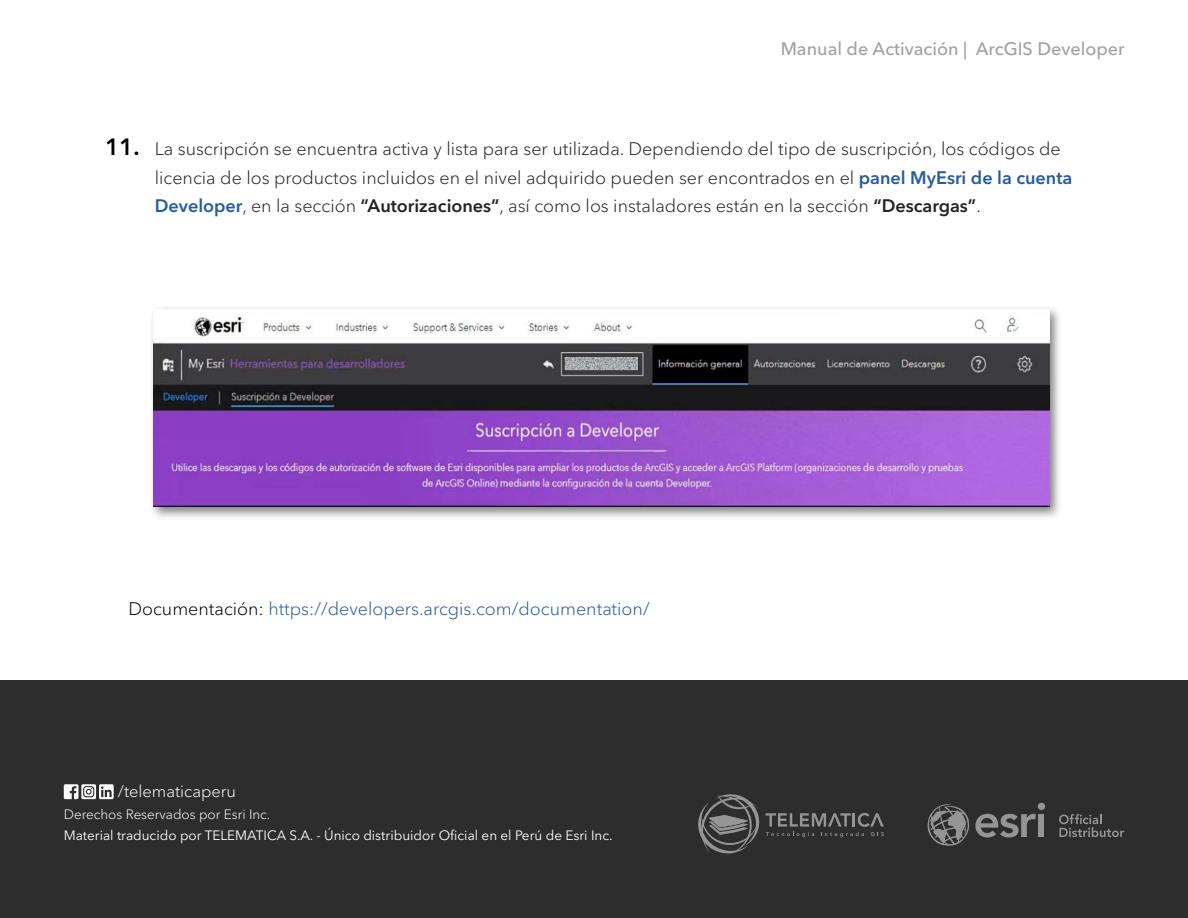
<style>
.page{position:relative;width:1188px;height:918px;background:#fff}
.page>*{position:absolute;margin:0;border:0;box-sizing:border-box;transform-origin:0 0}
.t1{font:600 23.4px "Avenir Next Cyr";color:#000}
.t2{font:300 18px/28.5px "Avenir Next Cyr";color:#232323}
.t3{font:300 18px "Avenir Next Cyr";color:#275b9b}
.t4{font:500 18px "Avenir Next Cyr";color:#a0a0a0}
.t5{font:300 16.5px "Avenir Next Cyr";color:#fff}
.t6{font:13.5px "Avenir Next Cyr";color:#fff}
.t7{font:300 13.5px "Avenir Next Cyr";color:#fff}
.s1{font-weight:600;color:#275b9b}
.s2{font-weight:600}
.s3{color:#000}
</style>
<div class="page">
<div style="left:0;top:680px;width:1188px;height:238px;background:#2d2d2d"></div>
<svg style="left:698px;top:794px;width:186px;height:60px"></svg>
<div style="left:1039px;top:814px;width:5px;height:23px;background:#959595"></div>
<div style="left:1038px;top:803px;width:7px;height:7px;background:#959595;border-radius:50%"></div>
<svg style="left:927px;top:804px;width:109px;height:42px"></svg>
<svg style="left:1059px;top:814px;width:65px;height:23px"></svg>
<svg style="left:64px;top:784px;width:50px;height:15px"></svg>
<div style="left:148px;top:304px;width:915px;height:216px;background:#000;opacity:.5"></div>
<img style="left:153px;top:309px;width:896px;height:198px">
<p class="t4" style="left:781px;top:38px;width:345px">Manual de Activación | ArcGIS Developer</p>
<p class="t1" style="left:105px;top:133px;width:36px">11.</p>
<p class="t2" style="left:155px;top:135px;width:919px">La suscripción se encuentra activa y lista para ser utilizada. Dependiendo del tipo de suscripción, los códigos de licencia de los productos incluidos en el nivel adquirido pueden ser encontrados en el <span class="s1">panel MyEsri de la cuenta<br>Developer</span>, en la sección <span class="s2">“Autorizaciones”</span>, así como los instaladores están en la sección <span class="s2">“Descargas”</span>.</p>
<p class="t3" style="left:128px;top:598px;width:523px"><span class="s3">Documentación:</span> https://developers.arcgis.com/documentation/</p>
<p class="t5" style="left:118px;top:781px;width:120px">/telematicaperu</p>
<p class="t7" style="left:64px;top:806px;width:208px">Derechos Reservados por Esri Inc.</p>
<p class="t6" style="left:64px;top:827px;width:550px">Material traducido por TELEMATICA S.A. - Único distribuidor Oficial en el Perú de Esri Inc.</p>
</div>
